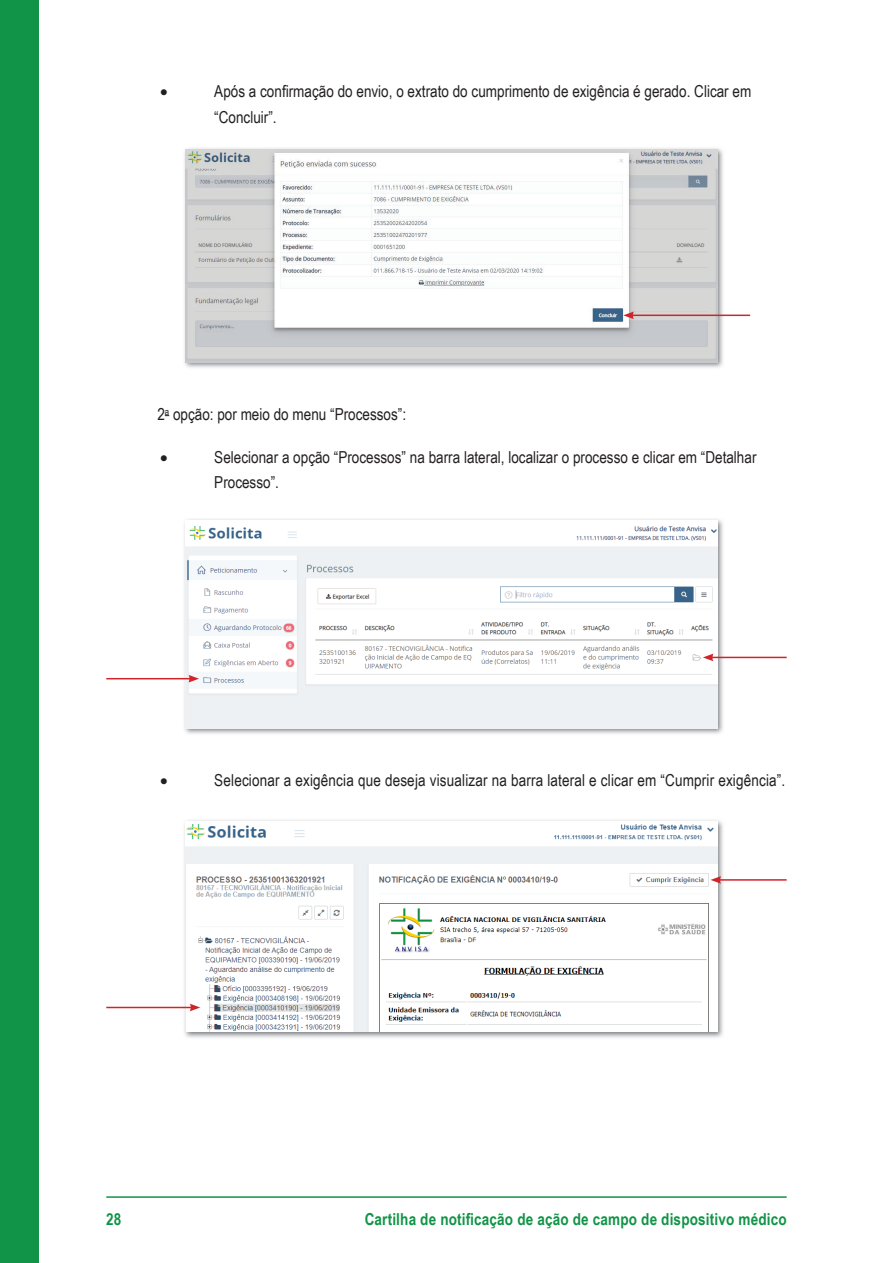
<style>
.page{position:relative;width:893px;height:1263px;background:#fff}
.page>*{position:absolute;margin:0;border:0;box-sizing:border-box;transform-origin:0 0}
.t1{font:16.5px/25.5px "Arial Narrow";color:#231f20}
.t2{font:700 16.5px "Arial Narrow";letter-spacing:.01em;color:#119447}
.t3{font:16.5px "Symbol";color:#231f20}
</style>
<div class="page">
<hr style="left:106px;top:1196px;width:681px;height:2px;background:#119447">
<div style="left:0;top:0;width:38px;height:1263px;background:#119447"></div>
<img style="left:184px;top:148px;width:540px;height:220px">
<img style="left:186px;top:150px;width:531px;height:212px">
<img style="left:182px;top:519px;width:542px;height:215px">
<img style="left:186px;top:521px;width:531px;height:207px">
<hr style="left:631px;top:315px;width:119px;height:1px;background:#d1232a">
<svg style="left:623px;top:311px;width:11px;height:8px"></svg>
<hr style="left:711px;top:657px;width:76px;height:1px;background:#d1232a">
<svg style="left:703px;top:654px;width:10px;height:7px"></svg>
<hr style="left:106px;top:678px;width:85px;height:1px;background:#d1232a">
<svg style="left:188px;top:675px;width:11px;height:7px"></svg>
<img style="left:182px;top:820px;width:541px;height:218px">
<img style="left:186px;top:821px;width:531px;height:211px">
<hr style="left:719px;top:879px;width:68px;height:2px;background:#d1232a">
<svg style="left:711px;top:876px;width:10px;height:8px"></svg>
<hr style="left:106px;top:1007px;width:86px;height:1px;background:#d1232a">
<svg style="left:190px;top:1004px;width:10px;height:7px"></svg>
<p class="t3" style="left:160px;top:80px;width:9px">•</p>
<p class="t1" style="left:214px;top:78px;width:538px">Após a confirmação do envio, o extrato do cumprimento de exigência é gerado. Clicar em “Concluir”.</p>
<p class="t1" style="left:157px;top:401px;width:250px">2<sup>a</sup> opção: por meio do menu “Processos”:</p>
<p class="t3" style="left:160px;top:446px;width:9px">•</p>
<p class="t1" style="left:214px;top:443px;width:544px">Selecionar a opção “Processos” na barra lateral, localizar o processo e clicar em “Detalhar<br>Processo”.</p>
<p class="t3" style="left:160px;top:769px;width:9px">•</p>
<p class="t1" style="left:214px;top:766px;width:573px">Selecionar a exigência que deseja visualizar na barra lateral e clicar em “Cumprir exigência”.</p>
<p class="t2" style="left:106px;top:1207px;width:17px">28</p>
<p class="t2" style="left:365px;top:1207px;width:423px">Cartilha de notificação de ação de campo de dispositivo médico</p>
</div>
